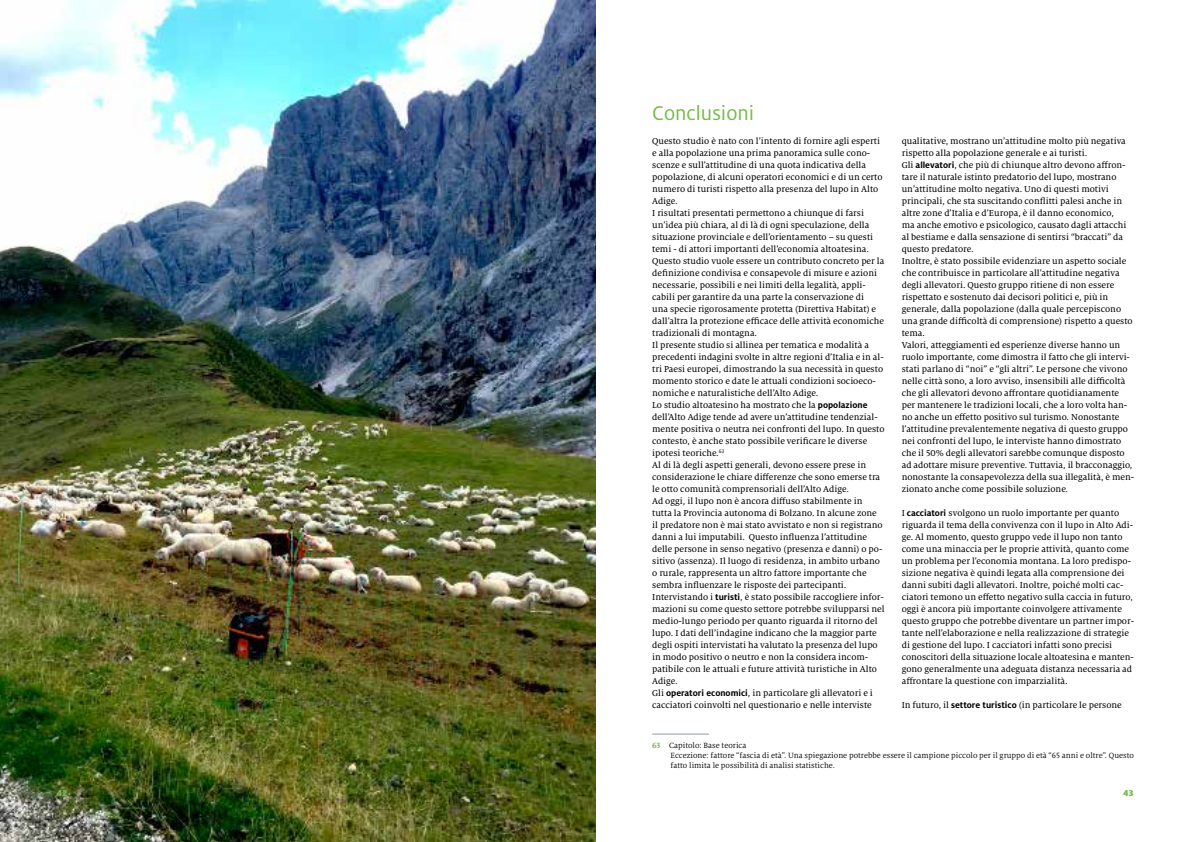
<style>
.page{position:relative;width:1191px;height:842px;background:#fff}
.page>*{position:absolute;margin:0;border:0;box-sizing:border-box;transform-origin:0 0}
.t1{font:22px "Milo Pro";color:#78ba49}
.t2{font:9.5px/12px "Milo Serif Pro Text";color:#000}
.t3{font:900 9.5px "Milo Pro";color:#78ba49}
.t4{font:8.4px/9.9px "Milo Serif Pro";letter-spacing:.005em;color:#000}
.s1{font-family:"Milo Pro";font-weight:700}
.s2{font-weight:700;color:#78ba49}
</style>
<div class="page">
<hr style="left:652px;top:734px;width:57px;height:1px;background:#9098a0">
<img style="left:0;top:0;width:595px;height:842px">
<h1 class="t1" style="left:652px;top:101px;width:104px">Conclusioni</h1>
<p class="t2" style="left:652px;top:135px;width:234px">Questo studio è nato con l’intento di fornire agli esperti e alla popolazione una prima panoramica sulle cono&shy;scenze e sull’attitudine di una quota indicativa della popolazione, di alcuni operatori economici e di un certo numero di turisti rispetto alla presenza del lupo in Alto Adige.<br>I risultati presentati permettono a chiunque di farsi un’idea più chiara, al di là di ogni speculazione, della situazione provinciale e dell’orientamento – su questi temi - di attori importanti dell’economia altoatesina.<br>Questo studio vuole essere un contributo concreto per la definizione condivisa e consapevole di misure e azioni necessarie, possibili e nei limiti della legalità, appli&shy;cabili per garantire da una parte la conservazione di<br>una specie rigorosamente protetta (Direttiva Habitat) e dall’altra la protezione efficace delle attività economiche tradizionali di montagna.<br>Il presente studio si allinea per tematica e modalità a precedenti indagini svolte in altre regioni d’Italia e in al&shy;tri Paesi europei, dimostrando la sua necessità in questo momento storico e date le attuali condizioni socioeco&shy;nomiche e naturalistiche dell’Alto Adige.<br>Lo studio altoatesino ha mostrato che la <span class="s1">popolazione </span>dell’Alto Adige tende ad avere un’attitudine tendenzial&shy;mente positiva o neutra nei confronti del lupo. In questo contesto, è anche stato possibile verificare le diverse ipotesi teoriche.<sup>63<br></sup>Al di là degli aspetti generali, devono essere prese in considerazione le chiare differenze che sono emerse tra le otto comunità comprensoriali dell’Alto Adige.<br>Ad oggi, il lupo non è ancora diffuso stabilmente in<br>tutta la Provincia autonoma di Bolzano. In alcune zone il predatore non è mai stato avvistato e non si registrano danni a lui imputabili. Questo influenza l’attitudine delle persone in senso negativo (presenza e danni) o po&shy;sitivo (assenza). Il luogo di residenza, in ambito urbano o rurale, rappresenta un altro fattore importante che sembra influenzare le risposte dei partecipanti.<br>Intervistando i <span class="s1">turisti</span>, è stato possibile raccogliere infor&shy;mazioni su come questo settore potrebbe svilupparsi nel medio-lungo periodo per quanto riguarda il ritorno del lupo. I dati dell’indagine indicano che la maggior parte degli ospiti intervistati ha valutato la presenza del lupo in modo positivo o neutro e non la considera incom&shy;patibile con le attuali e future attività turistiche in Alto Adige.<br>Gli <span class="s1">operatori economici</span>, in particolare gli allevatori e i cacciatori coinvolti nel questionario e nelle interviste</p>
<p class="t4" style="left:670px;top:741px;width:465px;text-indent:-18px"><span class="s2">63</span> Capitolo: Base teorica<br>Eccezione: fattore “fascia di età”. Una spiegazione potrebbe essere il campione piccolo per il gruppo di età “65 anni e oltre”. Questo fatto limita le possibilità di analisi statistiche.</p>
<p class="t2" style="left:901px;top:135px;width:234px">qualitative, mostrano un’attitudine molto più negativa rispetto alla popolazione generale e ai turisti.<br>Gli <span class="s1">allevatori</span>, che più di chiunque altro devono affron&shy;tare il naturale istinto predatorio del lupo, mostrano un’attitudine molto negativa. Uno di questi motivi principali, che sta suscitando conflitti palesi anche in altre zone d’Italia e d’Europa, è il danno economico,<br>ma anche emotivo e psicologico, causato dagli attacchi al bestiame e dalla sensazione di sentirsi “braccati” da questo predatore.<br>Inoltre, è stato possibile evidenziare un aspetto sociale che contribuisce in particolare all’attitudine negativa degli allevatori. Questo gruppo ritiene di non essere rispettato e sostenuto dai decisori politici e, più in generale, dalla popolazione (dalla quale percepiscono una grande difficoltà di comprensione) rispetto a questo tema.<br>Valori, atteggiamenti ed esperienze diverse hanno un ruolo importante, come dimostra il fatto che gli intervi&shy;stati parlano di “noi” e “gli altri”. Le persone che vivono nelle città sono, a loro avviso, insensibili alle difficoltà che gli allevatori devono affrontare quotidianamente per mantenere le tradizioni locali, che a loro volta han&shy;no anche un effetto positivo sul turismo. Nonostante l’attitudine prevalentemente negativa di questo gruppo nei confronti del lupo, le interviste hanno dimostrato che il 50% degli allevatori sarebbe comunque disposto ad adottare misure preventive. Tuttavia, il bracconaggio, nonostante la consapevolezza della sua illegalità, è men&shy;zionato anche come possibile soluzione.</p>
<p class="t2" style="left:901px;top:507px;width:234px">I <span class="s1">cacciatori</span> svolgono un ruolo importante per quanto riguarda il tema della convivenza con il lupo in Alto Adi&shy;ge. Al momento, questo gruppo vede il lupo non tanto come una minaccia per le proprie attività, quanto come un problema per l’economia montana. La loro predispo&shy;sizione negativa è quindi legata alla comprensione dei danni subiti dagli allevatori. Inoltre, poiché molti cac&shy;ciatori temono un effetto negativo sulla caccia in futuro, oggi è ancora più importante coinvolgere attivamente questo gruppo che potrebbe diventare un partner impor&shy;tante nell’elaborazione e nella realizzazione di strategie di gestione del lupo. I cacciatori infatti sono precisi conoscitori della situazione locale altoatesina e manten&shy;gono generalmente una adeguata distanza necessaria ad affrontare la questione con imparzialità.</p>
<p class="t2" style="left:901px;top:699px;width:221px">In futuro, il <span class="s1">settore turistico</span> (in particolare le persone</p>
<p class="t3" style="left:57px;top:787px;width:12px">42</p>
<p class="t3" style="left:1123px;top:787px;width:12px">43</p>
</div>
